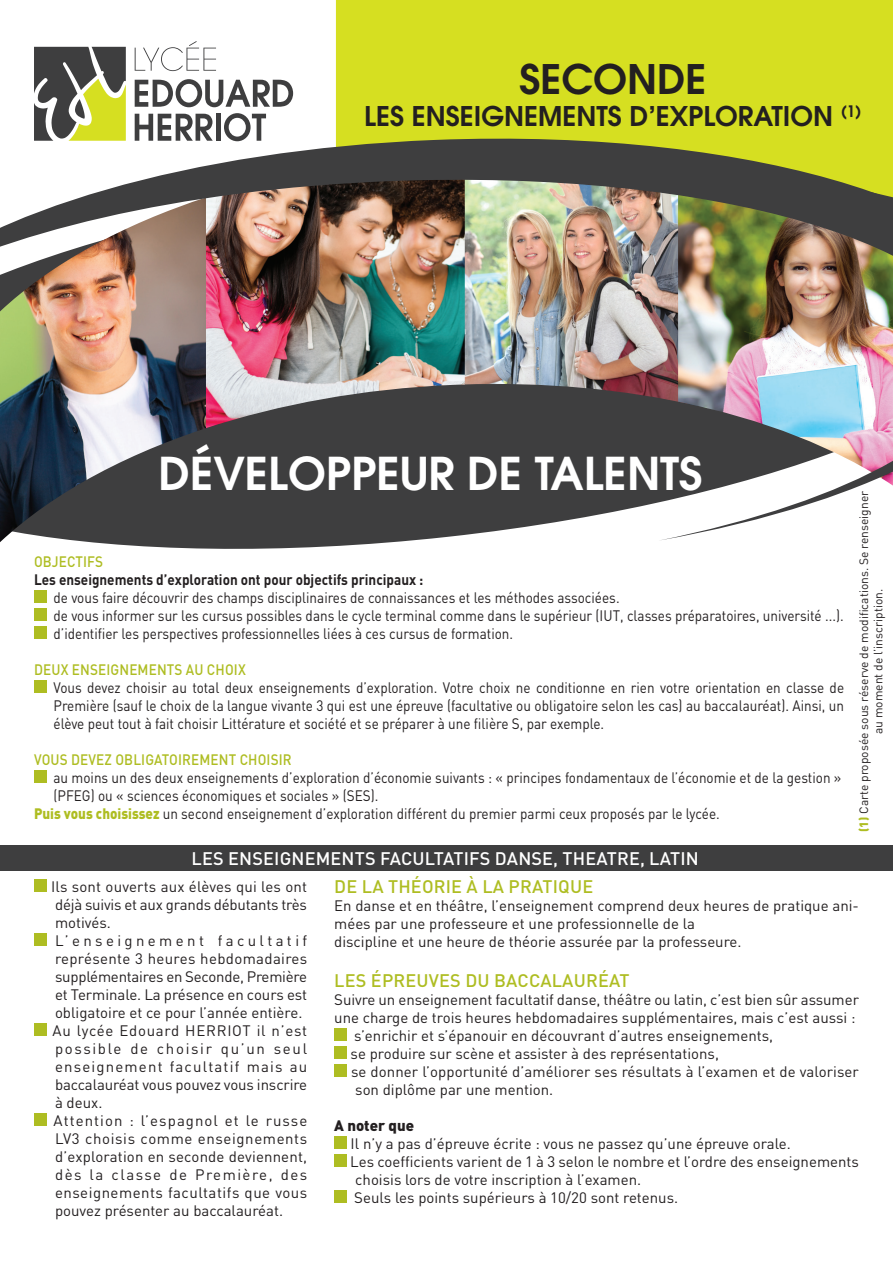
<style>
.page{position:relative;width:893px;height:1263px;background:#fff}
.page>*{position:absolute;margin:0;border:0;box-sizing:border-box;transform-origin:0 0}
.t1{font:600 45px "Avant Garde";color:#fff}
.t2{font:600 40.5px "Avant Garde";color:#231f20}
.t3{font:600 27px "Avant Garde";color:#231f20}
.t4{font:500 18px "DIN Pro";letter-spacing:.01em;color:#aebd22}
.t5{font:500 18px "DIN Pro";letter-spacing:.01em;color:#fff}
.t6{font:15px/18px "DIN Pro";color:#231f20}
.t7{font:15px/18px "DIN Pro";color:#231f20;text-align:justify;scale:.9 1}
.t8{font:500 15px "DIN Pro";letter-spacing:.01em;color:#aebd22;scale:.9 1}
.t9{font:700 15px "DIN Pro";color:#231f20;scale:.9 1}
.t10{font:900 15px "DIN Pro";color:#231f20}
.t11{font:12px/14.4px "DIN Pro";color:#231f20;text-align:center}
.s1{font-weight:900;color:#aebd22}
</style>
<div class="page">
<div style="left:336px;top:0;width:557px;height:127px;background:#d6df21"></div>
<svg style="left:89px;top:541px;width:316px;height:8px;fill:#3e3e3f"></svg>
<img style="left:0;top:127px;width:893px;height:414px">
<div style="left:34px;top:590px;width:13px;height:13px;background:#aebd22"></div>
<div style="left:34px;top:608px;width:13px;height:13px;background:#aebd22"></div>
<div style="left:34px;top:626px;width:13px;height:13px;background:#aebd22"></div>
<div style="left:34px;top:680px;width:13px;height:13px;background:#aebd22"></div>
<div style="left:34px;top:770px;width:13px;height:13px;background:#aebd22"></div>
<svg style="left:135px;top:114px;width:78px;height:27px"></svg>
<hr style="left:216px;top:114px;width:4px;height:27px;background:#3e3e3f">
<svg style="left:224px;top:113px;width:42px;height:28px"></svg>
<svg style="left:135px;top:79px;width:158px;height:28px"></svg>
<svg style="left:135px;top:41px;width:81px;height:30px"></svg>
<svg style="left:34px;top:47px;width:92px;height:94px"></svg>
<div style="left:334px;top:1028px;width:13px;height:13px;background:#aebd22"></div>
<div style="left:334px;top:1046px;width:13px;height:13px;background:#aebd22"></div>
<div style="left:334px;top:1064px;width:13px;height:13px;background:#aebd22"></div>
<div style="left:334px;top:1136px;width:13px;height:13px;background:#aebd22"></div>
<div style="left:334px;top:1154px;width:13px;height:13px;background:#aebd22"></div>
<div style="left:334px;top:1190px;width:13px;height:13px;background:#aebd22"></div>
<div style="left:0;top:845px;width:893px;height:26px;background:#3e3e3f"></div>
<div style="left:34px;top:879px;width:13px;height:13px;background:#aebd22"></div>
<div style="left:34px;top:933px;width:13px;height:13px;background:#aebd22"></div>
<div style="left:34px;top:1023px;width:13px;height:13px;background:#aebd22"></div>
<div style="left:34px;top:1113px;width:13px;height:13px;background:#aebd22"></div>
<p class="t2" style="left:519px;top:52px;width:189px">SECONDE</p>
<p class="t3" style="left:364px;top:98px;width:499px">LES ENSEIGNEMENTS D’EXPLORATION <sup>(1)</sup></p>
<p class="t1" style="left:159px;top:444px;width:546px">DÉVELOPPEUR DE TALENTS</p>
<p class="t8" style="left:34px;top:551px;width:78px">OBJECTIFS</p>
<p class="t9" style="left:34px;top:569px;width:434px">Les enseignements d’exploration ont pour objectifs principaux :</p>
<p class="t7" style="left:54px;top:588px;width:630px">de vous faire découvrir des champs disciplinaires de connaissances et les méthodes associées.</p>
<p class="t7" style="left:54px;top:606px;width:879px">de vous informer sur les cursus possibles dans le cycle terminal comme dans le supérieur (IUT, classes préparatoires, université ...).</p>
<p class="t7" style="left:54px;top:624px;width:512px">d’identifier les perspectives professionnelles liées à ces cursus de formation.</p>
<p class="t8" style="left:34px;top:659px;width:237px">DEUX ENSEIGNEMENTS AU CHOIX</p>
<p class="t7" style="left:54px;top:678px;width:880px">Vous devez choisir au total deux enseignements d’exploration. Votre choix ne conditionne en rien votre orientation en classe de Première (sauf le choix de la langue vivante 3 qui est une épreuve (facultative ou obligatoire selon les cas) au baccalauréat). Ainsi, un élève peut tout à fait choisir Littérature et société et se préparer à une filière S, par exemple.</p>
<p class="t8" style="left:34px;top:749px;width:288px">VOUS DEVEZ OBLIGATOIREMENT CHOISIR</p>
<p class="t7" style="left:54px;top:768px;width:877px">au moins un des deux enseignements d’exploration d’économie suivants : « principes fondamentaux de l’économie et de la gestion » (PFEG) ou « sciences économiques et sociales » (SES).</p>
<p class="t7" style="left:34px;top:804px;width:763px"><span class="s1">Puis vous choisissez</span> un second enseignement d’exploration différent du premier parmi ceux proposés par le lycée.</p>
<p class="t11" style="left:856px;top:832px;width:343px;rotate:-90deg"><span class="s1">(1)</span> Carte proposée sous réserve de modifications. Se renseigner au moment de l’inscription.</p>
<p class="t5" style="left:192px;top:846px;width:509px">LES ENSEIGNEMENTS FACULTATIFS DANSE, THEATRE, LATIN</p>
<p class="t6" style="left:51px;top:877px;width:258px;text-align:justify">Ils sont ouverts aux élèves qui les ont déjà suivis et aux grands débutants très motivés.</p>
<p class="t6" style="left:55px;top:931px;width:254px;text-align:justify">L’enseignement facultatif représente 3 heures hebdomadaires supplémentaires en Seconde, Première et Terminale. La présence en cours est obligatoire et ce pour l’année entière.</p>
<p class="t6" style="left:53px;top:1021px;width:256px;text-align:justify">Au lycée Edouard HERRIOT il n’est possible de choisir qu’un seul enseignement facultatif mais au baccalauréat vous pouvez vous inscrire à deux.</p>
<p class="t6" style="left:54px;top:1111px;width:255px;text-align:justify">Attention : l’espagnol et le russe LV3 choisis comme enseignements d’exploration en seconde deviennent, dès la classe de Première, des enseignements facultatifs que vous pouvez présenter au baccalauréat.</p>
<p class="t4" style="left:334px;top:874px;width:260px">DE LA THÉORIE À LA PRATIQUE</p>
<p class="t6" style="left:334px;top:896px;width:526px">En danse et en théâtre, l’enseignement comprend deux heures de pratique ani&shy;mées par une professeure et une professionnelle de la</p>
<p class="t6" style="left:334px;top:932px;width:409px">discipline et une heure de théorie assurée par la professeure.</p>
<p class="t4" style="left:334px;top:968px;width:297px">LES ÉPREUVES DU BACCALAURÉAT</p>
<p class="t6" style="left:334px;top:990px;width:526px">Suivre un enseignement facultatif danse, théâtre ou latin, c’est bien sûr assumer une charge de trois heures hebdomadaires supplémentaires, mais c’est aussi :</p>
<p class="t6" style="left:354px;top:1026px;width:420px">s’enrichir et s’épanouir en découvrant d’autres enseignements,</p>
<p class="t6" style="left:351px;top:1044px;width:370px">se produire sur scène et assister à des représentations,</p>
<p class="t6" style="left:351px;top:1062px;width:509px">se donner l’opportunité d’améliorer ses résultats à l’examen et de valoriser son diplôme par une mention.</p>
<p class="t10" style="left:334px;top:1115px;width:81px">A noter que</p>
<p class="t6" style="left:351px;top:1134px;width:442px">Il n’y a pas d’épreuve écrite : vous ne passez qu’une épreuve orale.</p>
<p class="t6" style="left:355px;top:1152px;width:505px;text-indent:-5px">Les coefficients varient de 1 à 3 selon le nombre et l’ordre des enseignements choisis lors de votre inscription à l’examen.</p>
<p class="t6" style="left:354px;top:1188px;width:325px">Seuls les points supérieurs à 10/20 sont retenus.</p>
</div>
